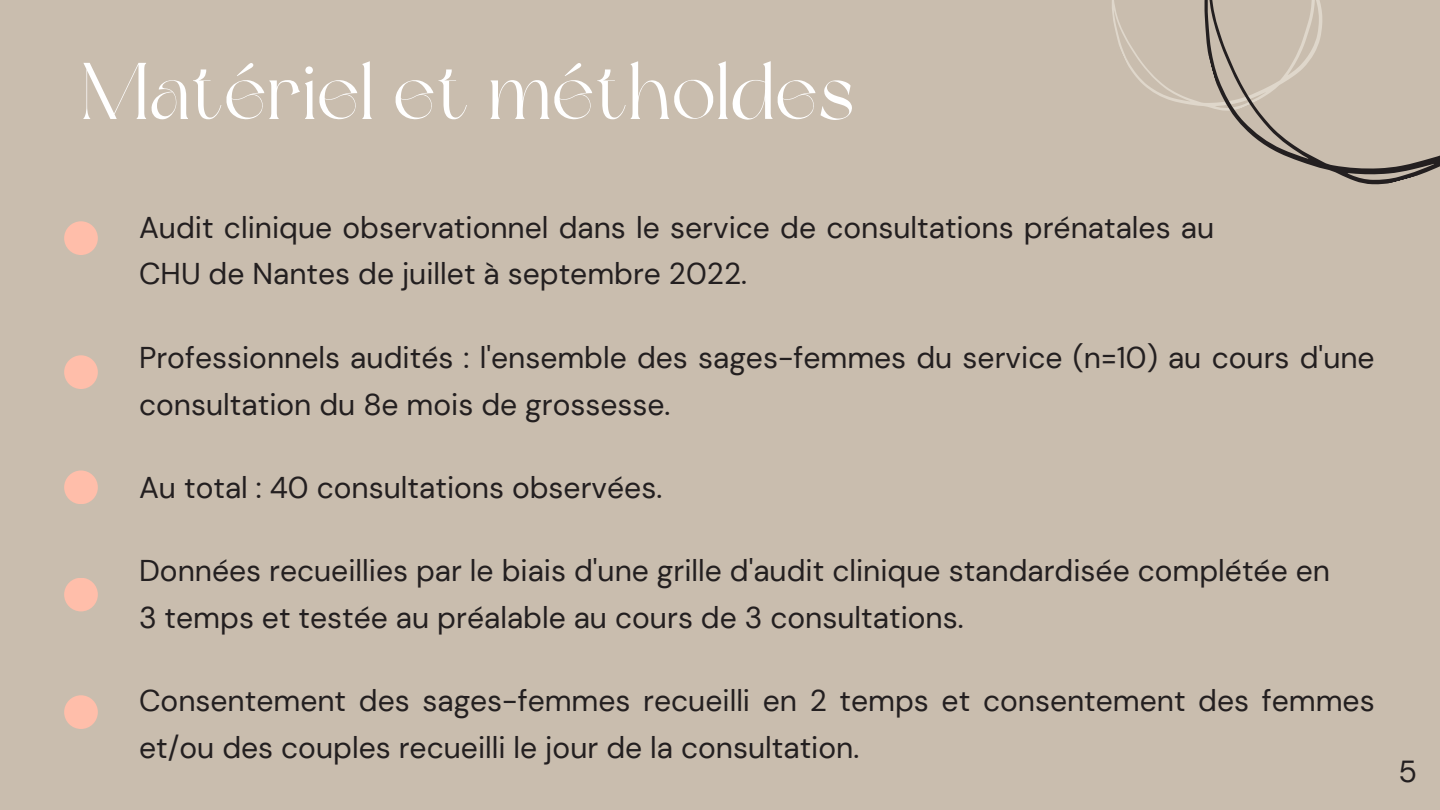
<style>
.page{position:relative;width:1440px;height:810px;background:#c9bdae}
.page>*{position:absolute;margin:0;border:0;box-sizing:border-box;transform-origin:0 0}
.t1{font:80px "Dream Avenue";letter-spacing:.01em;color:#fff}
.t2{font:30.4px "DM Sans";color:#231f20}
.t3{font:30px/46.5px "DM Sans";color:#231f20}
</style>
<div class="page">
<div style="left:64px;top:221px;width:34px;height:34px;background:#ffbeaa;border-radius:50%"></div>
<div style="left:64px;top:355px;width:34px;height:34px;background:#ffbeaa;border-radius:50%"></div>
<div style="left:64px;top:470px;width:34px;height:34px;background:#ffbeaa;border-radius:50%"></div>
<div style="left:64px;top:578px;width:34px;height:33px;background:#ffbeaa;border-radius:50%"></div>
<div style="left:64px;top:695px;width:34px;height:34px;background:#ffbeaa;border-radius:50%"></div>
<svg style="left:1112px;top:0;width:45px;height:94px"></svg>
<svg style="left:1157px;top:0;width:283px;height:185px"></svg>
<h1 class="t1" style="left:81px;top:59px;width:775px">Matériel et métholdes</h1>
<p class="t3" style="left:139px;top:204px;width:1077px">Audit clinique observationnel dans le service de consultations prénatales au<br>CHU de Nantes de juillet à septembre 2022.</p>
<p class="t3" style="left:139px;top:335px;width:1237px">Professionnels audités : l'ensemble des sages-femmes du service (n=10) au cours d'une consultation du 8e mois de grossesse.</p>
<p class="t3" style="left:139px;top:464px;width:525px">Au total : 40 consultations observées.</p>
<p class="t3" style="left:139px;top:548px;width:1192px">Données recueillies par le biais d'une grille d'audit clinique standardisée complétée en<br>3 temps et testée au préalable au cours de 3 consultations.</p>
<p class="t3" style="left:139px;top:678px;width:1237px">Consentement des sages-femmes recueilli en 2 temps et consentement des femmes et/ou des couples recueilli le jour de la consultation.</p>
<p class="t2" style="left:1399px;top:752px;width:20px">5</p>
</div>
